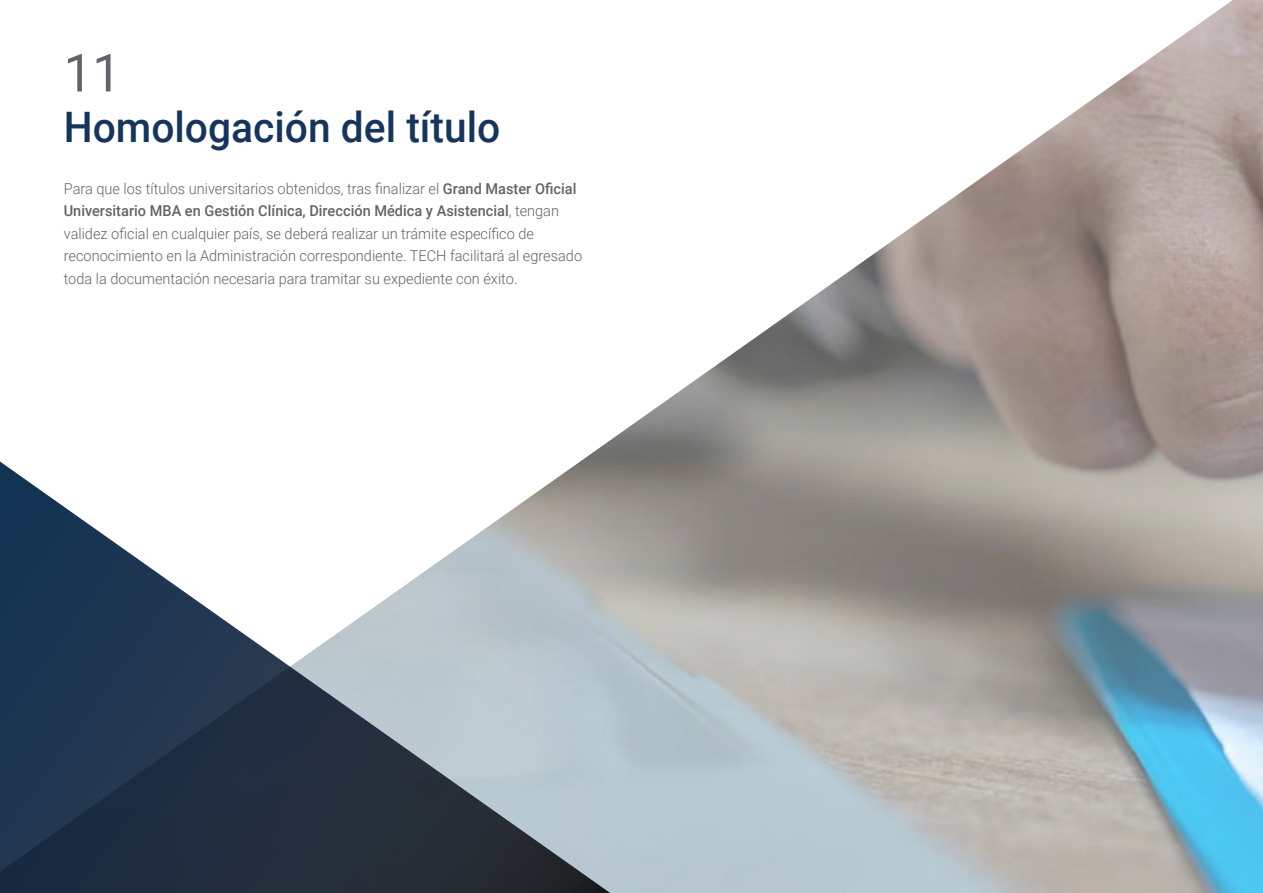
<style>
.page{position:relative;width:1263px;height:893px;background:#fff}
.page>*{position:absolute;margin:0;border:0;box-sizing:border-box;transform-origin:0 0}
.t1{font:52.5px "Roboto";color:#61646a}
.t2{font:500 42px "Roboto";color:#17355b}
.t3{font:300 15px/22.5px "Roboto";color:#61646a}
.s1{font-weight:500}
</style>
<div class="page">
<img style="left:602px;top:0;width:661px;height:893px">
<svg style="left:0;top:446px;width:640px;height:447px"></svg>
<h1 class="t1" style="left:64px;top:36px;width:59px">11</h1>
<h2 class="t2" style="left:64px;top:98px;width:438px">Homologación del título</h2>
<p class="t3" style="left:64px;top:177px;width:520px">Para que los títulos universitarios obtenidos, tras finalizar el <span class="s1">Grand Master Oficial Universitario MBA en Gestión Clínica, Dirección Médica y Asistencial</span>, tengan validez oficial en cualquier país, se deberá realizar un trámite específico de reconocimiento en la Administración correspondiente. TECH facilitará al egresado toda la documentación necesaria para tramitar su expediente con éxito.</p>
</div>
